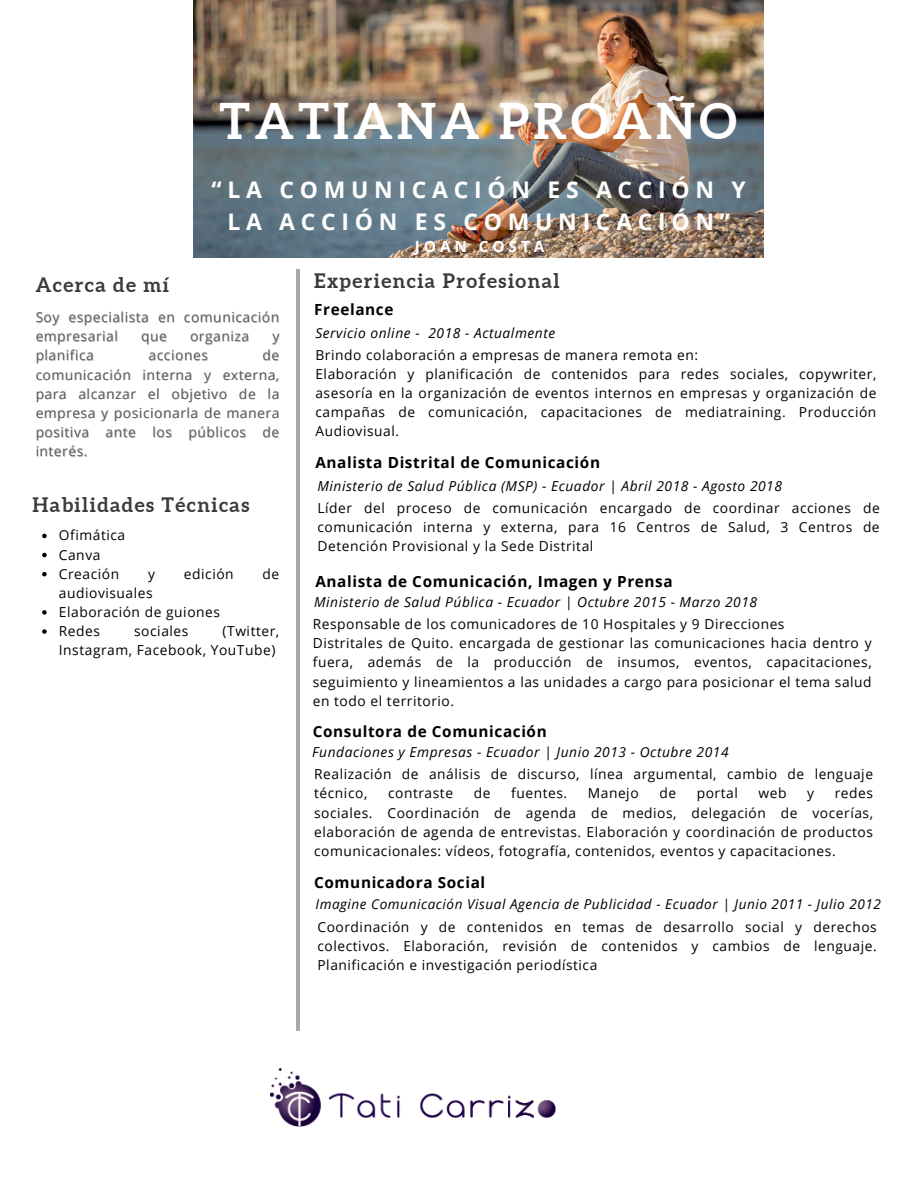
<style>
.page{position:relative;width:918px;height:1188px;background:#fff}
.page>*{position:absolute;margin:0;border:0;box-sizing:border-box;transform-origin:0 0}
.t1{font:700 49.2px "Aleo";letter-spacing:.08em;color:#fff}
.t2{font:700 22.95px/31.5px "Open Sans";letter-spacing:.25em;color:#fff;text-align:center}
.t3{font:700 19.95px "Aleo";letter-spacing:.07em;color:#3b3b3b}
.t4{font:700 15.45px "Open Sans";letter-spacing:.25em;color:#fff}
.t5{font:700 15.3px "Open Sans";letter-spacing:.04em;color:#000}
.t6{font:13.8px/19.2px "Open Sans";letter-spacing:.04em;color:#000;text-align:justify}
.t7{font:italic 13.8px "Open Sans";letter-spacing:.04em;color:#000}
.t8{font:italic 13.65px "Open Sans";letter-spacing:.04em;color:#000}
</style>
<div class="page">
<hr style="left:297px;top:269px;width:3px;height:762px;background:#a8a8a8">
<img style="left:194px;top:0;width:569px;height:258px">
<svg style="left:42px;top:534px;width:5px;height:4px"></svg>
<svg style="left:42px;top:553px;width:5px;height:4px"></svg>
<svg style="left:42px;top:572px;width:5px;height:4px"></svg>
<svg style="left:42px;top:610px;width:5px;height:5px"></svg>
<svg style="left:42px;top:629px;width:5px;height:5px"></svg>
<img style="left:271px;top:1068px;width:285px;height:59px">
<p class="t1" style="left:219px;top:93px;width:519px">TATIANA PROAÑO</p>
<p class="t2" style="left:212px;top:173px;width:536px">“LA COMUNICACIÓN ES ACCIÓN Y<br>LA ACCIÓN ES COMUNICACIÓN”</p>
<p class="t4" style="left:415px;top:236px;width:131px">JOAN COSTA</p>
<p class="t3" style="left:314px;top:269px;width:247px">Experiencia Profesional</p>
<p class="t3" style="left:35px;top:273px;width:136px">Acerca de mí</p>
<p class="t6" style="left:35px;top:307px;width:245px">Soy especialista en comunicación empresarial</p>
<p class="t5" style="left:314px;top:299px;width:81px">Freelance</p>
<p class="t7" style="left:315px;top:323px;width:241px">Servicio online - 2018 - Actualmente</p>
<p class="t6" style="left:141px;top:326px;width:27px">que</p>
<p class="t6" style="left:190px;top:326px;width:61px">organiza</p>
<p class="t6" style="left:272px;top:326px;width:8px">y</p>
<p class="t6" style="left:35px;top:346px;width:60px">planifica</p>
<p class="t6" style="left:149px;top:346px;width:61px">acciones</p>
<p class="t6" style="left:35px;top:346px;width:245px;text-indent:227px">de comunicación interna y externa, para alcanzar el objetivo de la empresa y posicionarla de manera positiva ante los públicos de interés.</p>
<p class="t3" style="left:33px;top:494px;width:218px">Habilidades Técnicas</p>
<p class="t6" style="left:59px;top:525px;width:68px">Ofimática</p>
<p class="t6" style="left:59px;top:545px;width:43px">Canva</p>
<p class="t6" style="left:59px;top:564px;width:62px">Creación</p>
<p class="t6" style="left:148px;top:564px;width:8px">y</p>
<p class="t6" style="left:184px;top:564px;width:51px">edición</p>
<p class="t6" style="left:263px;top:564px;width:18px">de</p>
<p class="t6" style="left:59px;top:583px;width:95px">audiovisuales</p>
<p class="t6" style="left:59px;top:602px;width:163px">Elaboración de guiones</p>
<p class="t6" style="left:59px;top:621px;width:43px">Redes</p>
<p class="t6" style="left:134px;top:621px;width:56px">sociales</p>
<p class="t6" style="left:59px;top:621px;width:222px;text-align:right">(Twitter,<br>Instagram, Facebook, YouTube)</p>
<p class="t6" style="left:315px;top:345px;width:384px">Brindo colaboración a empresas de manera remota en:</p>
<p class="t6" style="left:315px;top:364px;width:562px">Elaboración y planificación de contenidos para redes sociales, copywriter, asesoría en la organización de eventos internos en empresas y organización de campañas de comunicación, capacitaciones de mediatraining. Producción Audiovisual.</p>
<p class="t5" style="left:315px;top:452px;width:286px">Analista Distrital de Comunicación</p>
<p class="t7" style="left:317px;top:476px;width:466px">Ministerio de Salud Pública (MSP) - Ecuador | Abril 2018 - Agosto 2018</p>
<p class="t6" style="left:317px;top:498px;width:564px">Líder del proceso de comunicación encargado de coordinar acciones de comunicación interna y externa, para 16 Centros de Salud, 3 Centros de Detención Provisional y la Sede Distrital</p>
<p class="t5" style="left:315px;top:570px;width:359px">Analista de Comunicación, Imagen y Prensa</p>
<p class="t7" style="left:314px;top:593px;width:445px">Ministerio de Salud Pública - Ecuador | Octubre 2015 - Marzo 2018</p>
<p class="t6" style="left:313px;top:614px;width:473px">Responsable de los comunicadores de 10 Hospitales y 9 Direcciones</p>
<p class="t6" style="left:313px;top:633px;width:560px">Distritales de Quito. encargada de gestionar las comunicaciones hacia dentro y fuera, además de la producción de insumos, eventos, capacitaciones, seguimiento y lineamientos a las unidades a cargo para posicionar el tema salud en todo el territorio.</p>
<p class="t5" style="left:313px;top:720px;width:235px">Consultora de Comunicación</p>
<p class="t7" style="left:312px;top:743px;width:418px">Fundaciones y Empresas - Ecuador | Junio 2013 - Octubre 2014</p>
<p class="t6" style="left:314px;top:764px;width:560px">Realización de análisis de discurso, línea argumental, cambio de lenguaje técnico,</p>
<p class="t6" style="left:388px;top:784px;width:67px">contraste</p>
<p class="t6" style="left:474px;top:784px;width:18px">de</p>
<p class="t6" style="left:511px;top:784px;width:58px">fuentes.</p>
<p class="t6" style="left:588px;top:784px;width:52px">Manejo</p>
<p class="t6" style="left:659px;top:784px;width:18px">de</p>
<p class="t6" style="left:697px;top:784px;width:43px">portal</p>
<p class="t6" style="left:759px;top:784px;width:29px">web</p>
<p class="t6" style="left:807px;top:784px;width:8px">y</p>
<p class="t6" style="left:314px;top:784px;width:560px;text-indent:521px">redes sociales. Coordinación de agenda de medios, delegación de vocerías, elaboración de agenda de entrevistas. Elaboración y coordinación de productos comunicacionales: vídeos, fotografía, contenidos, eventos y capacitaciones.</p>
<p class="t8" style="left:315px;top:894px;width:567px">Imagine Comunicación Visual Agencia de Publicidad - Ecuador | Junio 2011 - Julio 2012</p>
<p class="t6" style="left:317px;top:917px;width:561px">Coordinación y de contenidos en temas de desarrollo social y derechos colectivos. Elaboración, revisión de contenidos y cambios de lenguaje.<br>Planificación e investigación periodística</p>
<p class="t5" style="left:314px;top:871px;width:173px">Comunicadora Social</p>
</div>
